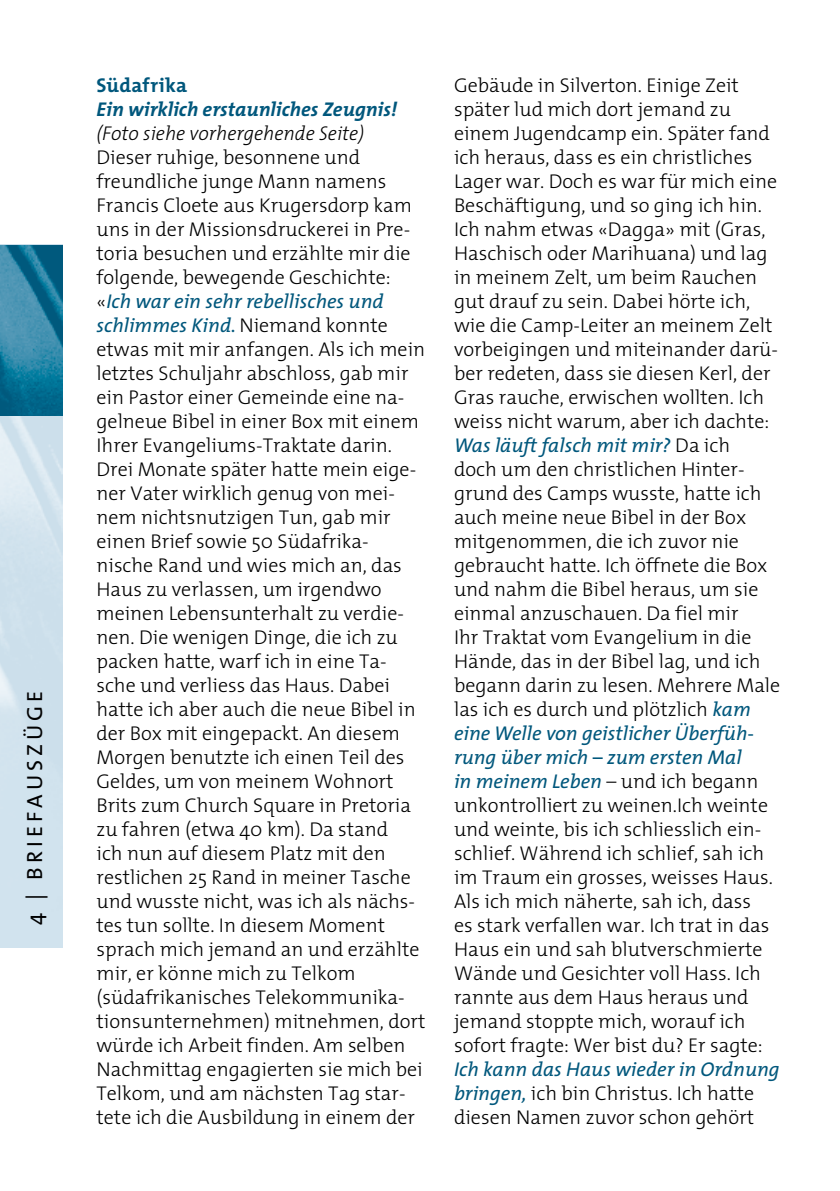
<style>
.page{position:relative;width:840px;height:1191px;background:#fff}
.page>*{position:absolute;margin:0;border:0;box-sizing:border-box;transform-origin:0 0}
.t1{font:22px "The Mix";letter-spacing:.185em;color:#000}
.t2{font:300 20px/24px "The Mix";color:#000}
.t3{font:italic 700 20px "The Mix";color:#00577c}
.t4{font:italic 300 20px "The Mix";color:#000}
.t5{font:700 20px "The Mix";letter-spacing:.025em;color:#00577c}
.s1{font-weight:400;font-style:italic;color:#00577c}
</style>
<div class="page">
<img style="left:0;top:245px;width:63px;height:703px">
<img style="left:0;top:246px;width:63px;height:170px">
<p class="t1" style="left:16px;top:925px;width:236px;rotate:-90deg">4 | BRIEFAUSZÜGE</p>
<p class="t5" style="left:96px;top:69px;width:92px">Südafrika</p>
<p class="t3" style="left:96px;top:93px;width:302px">Ein wirklich erstaunliches Zeugnis!</p>
<p class="t4" style="left:96px;top:117px;width:269px">(Foto siehe vorhergehende Seite)</p>
<p class="t2" style="left:96px;top:145px;width:330px">Dieser ruhige, besonnene und freundliche junge Mann namens Francis Cloete aus Krugersdorp kam uns in der Missionsdruckerei in Pre&shy;toria besuchen und erzählte mir die folgende, bewegende Geschichte: «<span class="s1">Ich war ein sehr rebellisches und schlimmes Kind.</span> Niemand konnte etwas mit mir anfangen. Als ich mein letztes Schuljahr abschloss, gab mir ein Pastor einer Gemeinde eine na&shy;gelneue Bibel in einer Box mit einem Ihrer Evangeliums-Traktate darin.<br>Drei Monate später hatte mein eige&shy;ner Vater wirklich genug von mei&shy;nem nichtsnutzigen Tun, gab mir einen Brief sowie 50 Südafrika&shy;nische Rand und wies mich an, das Haus zu verlassen, um irgendwo meinen Lebensunterhalt zu verdie&shy;nen. Die wenigen Dinge, die ich zu packen hatte, warf ich in eine Ta&shy;sche und verliess das Haus. Dabei hatte ich aber auch die neue Bibel in der Box mit eingepackt. An diesem Morgen benutzte ich einen Teil des Geldes, um von meinem Wohnort Brits zum Church Square in Pretoria zu fahren (etwa 40 km). Da stand<br>ich nun auf diesem Platz mit den restlichen 25 Rand in meiner Tasche und wusste nicht, was ich als nächs&shy;tes tun sollte. In diesem Moment sprach mich jemand an und erzählte mir, er könne mich zu Telkom (südafrikanisches Telekommunika&shy;tionsunternehmen) mitnehmen, dort würde ich Arbeit finden. Am selben Nachmittag engagierten sie mich bei Telkom, und am nächsten Tag star&shy;tete ich die Ausbildung in einem der</p>
<p class="t2" style="left:454px;top:73px;width:327px">Gebäude in Silverton. Einige Zeit später lud mich dort jemand zu einem Jugendcamp ein. Später fand ich heraus, dass es ein christliches Lager war. Doch es war für mich eine Beschäftigung, und so ging ich hin.<br>Ich nahm etwas «Dagga» mit (Gras, Haschisch oder Marihuana) und lag in meinem Zelt, um beim Rauchen gut drauf zu sein. Dabei hörte ich, wie die Camp-Leiter an meinem Zelt vorbeigingen und miteinander darü&shy;ber redeten, dass sie diesen Kerl, der Gras rauche, erwischen wollten. Ich weiss nicht warum, aber ich dachte:<br><span class="s1">Was läuft falsch mit mir?</span> Da ich<br>doch um den christlichen Hinter&shy;grund des Camps wusste, hatte ich auch meine neue Bibel in der Box mitgenommen, die ich zuvor nie gebraucht hatte. Ich öffnete die Box und nahm die Bibel heraus, um sie einmal anzuschauen. Da fiel mir<br>Ihr Traktat vom Evangelium in die Hände, das in der Bibel lag, und ich begann darin zu lesen. Mehrere Male las ich es durch und plötzlich <span class="s1">kam eine Welle von geistlicher Überfüh&shy;rung über mich – zum ersten Mal<br>in meinem Leben</span> – und ich begann unkontrolliert zu weinen.Ich weinte und weinte, bis ich schliesslich ein&shy;schlief. Während ich schlief, sah ich im Traum ein grosses, weisses Haus.<br>Als ich mich näherte, sah ich, dass<br>es stark verfallen war. Ich trat in das Haus ein und sah blutverschmierte Wände und Gesichter voll Hass. Ich rannte aus dem Haus heraus und jemand stoppte mich, worauf ich sofort fragte: Wer bist du? Er sagte:</p>
<p class="t2" style="left:454px;top:1057px;width:327px"><span class="s1">Ich kann das Haus wieder in Ordnung bringen,</span> ich bin Christus. Ich hatte diesen Namen zuvor schon gehört</p>
</div>
